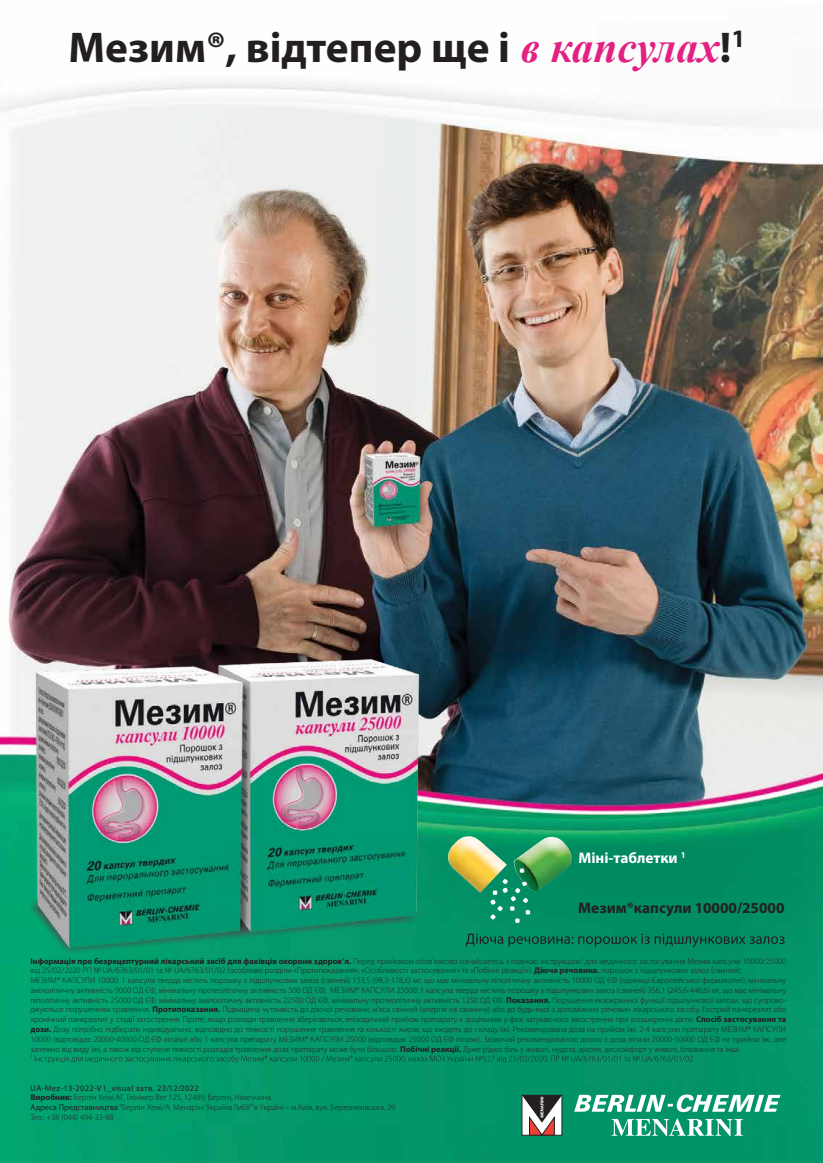
<style>
.page{position:relative;width:823px;height:1163px;background:#fff}
.page>*{position:absolute;margin:0;border:0;box-sizing:border-box;transform-origin:0 0}
.t1{font:700 43.2px "Myriad Pro";color:#231f20}
.t2{font:700 15.3px "Myriad Pro";color:#231f20}
.t3{font:700 15.3px "Myriad Pro";color:#fff}
.t4{font:300 8.4px/9.8px "Myriad Pro";color:#231f20}
.t5{font:8.4px "Helvetica";letter-spacing:.045em;color:#231f20}
.s1{font-family:"Times New Roman";font-style:italic;color:#e22182}
.s2{font-weight:700}
.s3{font-weight:400}
</style>
<div class="page">
<img style="left:0;top:81px;width:822px;height:1081px">
<img style="left:0;top:605px;width:822px;height:383px">
<svg style="left:465px;top:933px;width:319px;height:13px;background:#097756"></svg>
<svg style="left:31px;top:1054px;width:663px;height:8px;background:#078961"></svg>
<svg style="left:574px;top:1094px;width:206px;height:17px"></svg>
<svg style="left:611px;top:1118px;width:131px;height:17px"></svg>
<svg style="left:521px;top:1094px;width:41px;height:41px"></svg>
<img style="left:439px;top:828px;width:148px;height:100px">
<h1 class="t1" style="left:68px;top:19px;width:678px">Мезим®, відтепер ще і <span class="s1">в капсулах</span>!<sup>1</sup></h1>
<h2 class="t3" style="left:578px;top:848px;width:109px">Міні-таблетки <sup>1</sup></h2>
<h2 class="t2" style="left:578px;top:897px;width:208px">Мезим®капсули 10000/25000</h2>
<p class="t4" style="left:30px;top:955px;width:757px"><span class="s2">Інформація про безрецептурний лікарський засіб для фахівців охорони здоров’я.</span> Перед прийомом обов’язково ознайомтесь з повною інструкцією<sup>1</sup> для медичного застосування Мезим капсули 10000/25000 від 25/02/2020 РП № UA/6763/01/01 та № UA/6763/01/02 (особливо розділи «Протипоказання», «Особливості застосування» та «Побічні реакції»). <span class="s2">Діюча речовина.</span> порошок з підшлункових залоз (свиней);<br>МЕЗИМ® КАПСУЛИ 10000: 1 капсула тверда містить порошку з підшлункових залоз (свиней) 153,5 (98,3-178,6) мг, що має мінімальну ліполітичну активність 10000 ОД ЄФ (одиниці Європейської фармакопеї), мінімальну амілолітичну активність 9000 ОД ЄФ, мінімальну протеолітичну активність 500 ОД ЄФ; МЕЗИМ® КАПСУЛИ 25000: 1 капсула тверда містить порошку з підшлункових залоз (свиней) 356,1 (245,6-446,6) мг, що має мінімальну ліполітичну активність 25000 ОД ЄФ, мінімальну амілолітичну активність 22500 ОД ЄФ, мінімальну протеолітичну активність 1250 ОД ЄФ. <span class="s2">Показання.</span> Порушення екзокринної функції підшлункової залози, що супрово&shy;джуються порушенням травлення. <span class="s2">Протипоказання.</span> Підвищена чутливість до діючої речовини, м’яса свиней (алергія на свинину) або до будь-якої з допоміжних речовин лікарського засобу. Гострий панкреатит або хронічний панкреатит у стадії загострення. Проте, якщо розлади травлення зберігаються, епізодичний прийом препарату є доцільним у фазі затухаючого загострення при розширенні дієти. <span class="s2">Спосіб застосування та дози.</span> Дозу потрібно підбирати індивідуально, відповідно до тяжкості порушення травлення та кількості жирів, що входять до складу їжі. Рекомендована доза на прийом їжі: 2-4 капсули препарату МЕЗИМ® КАПСУЛИ 10000 (відповідає 20000-40000 ОД ЄФ ліпази) або 1 капсула препарату МЕЗИМ® КАПСУЛИ 25000 (відповідає 25000 ОД ЄФ ліпази). Зазвичай рекомендованою дозою є доза ліпази 20000-50000 ОД ЄФ на прийом їжі, але залежно від виду їжі, а також від ступеня тяжкості розладів травлення доза препарату може бути більшою. <span class="s2">Побічні реакції.</span> Дуже рідко: біль у животі, нудота, діарея, дискомфорт у животі, блювання та інші.</p>
<p class="t5" style="left:30px;top:1082px;width:170px">UA-Mez-13-2022-V1_visual затв. 23/12/2022</p>
<p class="t4" style="left:30px;top:1092px;width:367px"><span class="s2">Виробник:</span> Берлін Хемі АГ, Глінікер Вег 125, 12489, Берлін, Німеччина.<br><span class="s3">Адреса Представництва</span> “Берлін Хемі/А. Менаріні Україна ГмбХ” в Україні – м.Київ, вул. Березняківська, 29.<br>Тел.: +38 (044) 494-33-88</p>
</div>
